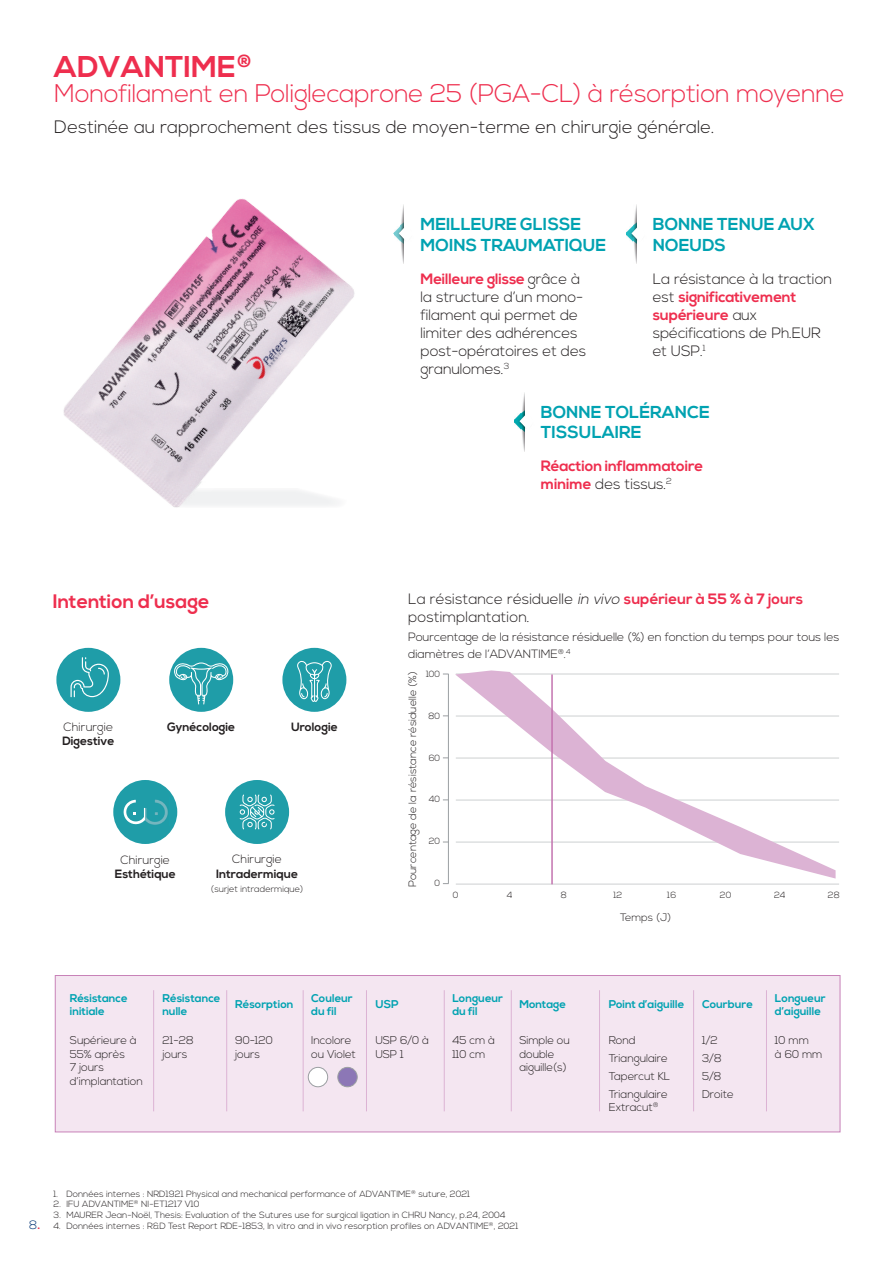
<style>
.page{position:relative;width:893px;height:1263px;background:#fff}
.page>*{position:absolute;margin:0;border:0;box-sizing:border-box;transform-origin:0 0}
.t1{font:700 30px "Nexa";color:#ee2e4e}
.t2{font:300 25.5px "Nexa";letter-spacing:-.015em;color:#ee2e4e}
.t3{font:700 19.5px "Nexa";color:#ee2e4e}
.t4{font:300 18px "Nexa";color:#231f20}
.t5{font:700 17.25px/20.7px "Nexa";color:#00a2b1}
.t6{font:300 15px/18px "Nexa";letter-spacing:-.01em;color:#231f20}
.t7{font:700 15px/18px "Nexa";letter-spacing:-.01em;color:#ee2e4e}
.t8{font:300 12px "Nexa";letter-spacing:-.01em;color:#231f20}
.t9{font:700 12px/14.4px "Nexa";color:#231f20;text-align:center}
.t10{font:300 12px "Nexa";color:#013374}
.t11{font:300 11.25px/13.5px "Nexa";letter-spacing:-.01em;color:#231f20}
.t12{font:700 11.25px/13.5px "Nexa";color:#00a2b1}
.t13{font:300 10.65px "Nexa";color:#231f20}
.t14{font:300 9px "Nexa";color:#231f20}
.s1{font-weight:700;color:#ee2e4e}
.s2{font-weight:300;color:#231f20}
.s3{font-style:italic}
.s4{font-weight:300}
</style>
<div class="page">
<img style="left:401px;top:205px;width:3px;height:59px">
<svg style="left:393px;top:223px;width:12px;height:21px"></svg>
<img style="left:634px;top:208px;width:2px;height:53px">
<svg style="left:626px;top:223px;width:12px;height:21px"></svg>
<img style="left:522px;top:393px;width:3px;height:59px">
<svg style="left:514px;top:410px;width:12px;height:22px"></svg>
<div style="left:55px;top:975px;width:785px;height:157px;background:#f4e6f1;border:1px solid #c882b8"></div>
<hr style="left:226px;top:990px;width:1px;height:121px;background:#dcb3d4">
<hr style="left:153px;top:990px;width:1px;height:121px;background:#dcb3d4">
<hr style="left:303px;top:990px;width:1px;height:121px;background:#dcb3d4">
<hr style="left:366px;top:990px;width:1px;height:121px;background:#dcb3d4">
<hr style="left:444px;top:990px;width:1px;height:121px;background:#dcb3d4">
<hr style="left:511px;top:990px;width:1px;height:121px;background:#dcb3d4">
<hr style="left:599px;top:990px;width:1px;height:121px;background:#dcb3d4">
<hr style="left:693px;top:990px;width:1px;height:121px;background:#dcb3d4">
<hr style="left:766px;top:990px;width:1px;height:121px;background:#dcb3d4">
<div style="left:308px;top:1067px;width:20px;height:20px;background:#fff;border-radius:50%"></div>
<div style="left:308px;top:1067px;width:20px;height:20px;border:1px solid #9b9fa2;border-radius:50%"></div>
<div style="left:338px;top:1067px;width:19px;height:20px;background:#8c77b6;border-radius:50%"></div>
<div style="left:338px;top:1067px;width:19px;height:20px;border:1px solid #9b9fa2;border-radius:50%"></div>
<hr style="left:448px;top:674px;width:1px;height:209px;background:#9b9fa2">
<hr style="left:456px;top:884px;width:383px;height:1px;background:#cdd0d1">
<hr style="left:456px;top:842px;width:383px;height:1px;background:#cdd0d1">
<hr style="left:456px;top:800px;width:383px;height:1px;background:#cdd0d1">
<hr style="left:456px;top:758px;width:383px;height:1px;background:#cdd0d1">
<hr style="left:456px;top:716px;width:383px;height:1px;background:#cdd0d1">
<hr style="left:456px;top:674px;width:383px;height:1px;background:#cdd0d1">
<svg style="left:455px;top:670px;width:381px;height:208px"></svg>
<hr style="left:551px;top:674px;width:2px;height:210px;background:#c373af">
<div style="left:169px;top:648px;width:64px;height:64px;background:#1f9da8;border-radius:50%"></div>
<svg style="left:174px;top:662px;width:55px;height:42px"></svg>
<div style="left:225px;top:780px;width:64px;height:64px;background:#1f9da8;border-radius:50%"></div>
<svg style="left:240px;top:794px;width:35px;height:35px"></svg>
<div style="left:113px;top:780px;width:64px;height:64px;background:#1f9da8;border-radius:50%"></div>
<svg style="left:123px;top:800px;width:22px;height:25px"></svg>
<img style="left:145px;top:799px;width:23px;height:26px">
<div style="left:282px;top:648px;width:64px;height:64px;background:#1f9da8;border-radius:50%"></div>
<svg style="left:297px;top:660px;width:35px;height:42px"></svg>
<div style="left:56px;top:648px;width:64px;height:64px;background:#1f9da8;border-radius:50%"></div>
<svg style="left:71px;top:657px;width:38px;height:40px"></svg>
<img style="left:63px;top:198px;width:292px;height:310px">
<p class="t1" style="left:54px;top:49px;width:199px">ADVANTIME<sup>®</sup></p>
<p class="t2" style="left:54px;top:79px;width:792px">Monofilament en Poliglecaprone 25 (PGA-CL) à résorption moyenne</p>
<p class="t4" style="left:54px;top:116px;width:662px">Destinée au rapprochement des tissus de moyen-terme en chirurgie générale.</p>
<p class="t5" style="left:421px;top:215px;width:187px">MEILLEURE GLISSE<br>MOINS TRAUMATIQUE</p>
<p class="t6" style="left:421px;top:270px;width:167px"><span class="s1">Meilleure glisse</span> grâce à la structure d’un mono&shy;filament qui permet de limiter des adhérences post-opératoires et des granulomes.<sup>3</sup></p>
<p class="t5" style="left:653px;top:215px;width:164px">BONNE TENUE AUX<br>NOEUDS</p>
<p class="t6" style="left:653px;top:270px;width:181px">La résistance à la traction est <span class="s1">significativement supérieure</span> aux spécifications de Ph.EUR et USP.<sup>1</sup></p>
<p class="t5" style="left:541px;top:402px;width:171px">BONNE TOLÉRANCE<br>TISSULAIRE</p>
<p class="t7" style="left:541px;top:457px;width:164px">Réaction inflammatoire minime <span class="s2">des tissus.</span><sup>2</sup></p>
<p class="t3" style="left:53px;top:590px;width:158px">Intention d’usage</p>
<p class="t6" style="left:408px;top:590px;width:396px">La résistance résiduelle <span class="s3">in vivo</span><span class="s1">supérieur à 55 % à 7 jours </span>postimplantation.</p>
<p class="t8" style="left:64px;top:720px;width:51px">Chirurgie</p>
<p class="t9" style="left:291px;top:720px;width:48px">Urologie</p>
<p class="t9" style="left:62px;top:734px;width:54px">Digestive</p>
<p class="t9" style="left:167px;top:720px;width:70px">Gynécologie</p>
<p class="t9" style="left:115px;top:853px;width:63px"><span class="s4">Chirurgie<br></span>Esthétique</p>
<p class="t9" style="left:216px;top:852px;width:83px"><span class="s4">Chirurgie<br></span>Intradermique</p>
<p class="t14" style="left:211px;top:884px;width:94px">(surjet intradermique)</p>
<p class="t8" style="left:408px;top:630px;width:433px">Pourcentage de la résistance résiduelle (%) en fonction du temps pour tous les</p>
<p class="t8" style="left:408px;top:647px;width:164px">diamètres de l’ADVANTIME<sup>®</sup>.<sup>4</sup></p>
<p class="t14" style="left:426px;top:668px;width:16px">100</p>
<p class="t14" style="left:429px;top:710px;width:13px">80</p>
<p class="t14" style="left:429px;top:752px;width:13px">60</p>
<p class="t14" style="left:429px;top:794px;width:13px">40</p>
<p class="t14" style="left:429px;top:836px;width:13px">20</p>
<p class="t13" style="left:406px;top:887px;width:217px;rotate:-90deg">Pourcentage de la résistance résiduelle (%)</p>
<p class="t14" style="left:435px;top:878px;width:7px">0</p>
<p class="t14" style="left:453px;top:890px;width:7px">0</p>
<p class="t14" style="left:507px;top:890px;width:7px">4</p>
<p class="t14" style="left:561px;top:890px;width:8px">8</p>
<p class="t14" style="left:613px;top:890px;width:10px">12</p>
<p class="t14" style="left:667px;top:890px;width:11px">16</p>
<p class="t14" style="left:720px;top:890px;width:13px">20</p>
<p class="t14" style="left:774px;top:890px;width:13px">24</p>
<p class="t14" style="left:828px;top:890px;width:13px">28</p>
<p class="t13" style="left:620px;top:911px;width:53px">Temps (J)</p>
<p class="t12" style="left:70px;top:991px;width:59px">Résistance initiale</p>
<p class="t12" style="left:235px;top:998px;width:60px">Résorption</p>
<p class="t12" style="left:311px;top:991px;width:43px">Couleur du fil</p>
<p class="t12" style="left:375px;top:998px;width:25px">USP</p>
<p class="t12" style="left:452px;top:991px;width:52px">Longueur du fil</p>
<p class="t12" style="left:519px;top:998px;width:48px">Montage</p>
<p class="t12" style="left:609px;top:998px;width:77px">Point d’aiguille</p>
<p class="t12" style="left:702px;top:998px;width:52px">Courbure</p>
<p class="t12" style="left:775px;top:991px;width:52px">Longueur d’aiguille</p>
<p class="t12" style="left:163px;top:991px;width:59px">Résistance nulle</p>
<p class="t11" style="left:70px;top:1034px;width:75px">Supérieure à<br>55% après<br>7 jours d’implantation</p>
<p class="t11" style="left:235px;top:1034px;width:39px">90-120 jours</p>
<p class="t11" style="left:375px;top:1034px;width:55px">USP 6/0 à<br>USP 1</p>
<p class="t11" style="left:452px;top:1034px;width:44px">45 cm à<br>110 cm</p>
<p class="t11" style="left:519px;top:1034px;width:52px">Simple ou double aiguille(s)</p>
<p class="t11" style="left:609px;top:1034px;width:29px">Rond</p>
<p class="t11" style="left:163px;top:1034px;width:33px">21-28 jours</p>
<p class="t11" style="left:311px;top:1034px;width:46px">Incolore ou Violet</p>
<p class="t11" style="left:609px;top:1052px;width:61px">Triangulaire</p>
<p class="t11" style="left:609px;top:1070px;width:63px">Tapercut KL</p>
<p class="t11" style="left:609px;top:1087px;width:61px">Triangulaire<br>Extracut<sup>®</sup></p>
<p class="t11" style="left:702px;top:1034px;width:17px">1/2</p>
<p class="t11" style="left:702px;top:1052px;width:21px">3/8</p>
<p class="t11" style="left:702px;top:1070px;width:21px">5/8</p>
<p class="t11" style="left:702px;top:1087px;width:33px">Droite</p>
<p class="t11" style="left:775px;top:1034px;width:49px">10 mm<br>à 60 mm</p>
<h3 class="t10" style="left:29px;top:1218px;width:13px">8<span class="s1">.</span></h3>
<p class="t14" style="left:54px;top:1188px;width:418px">1. Données internes : NRD1921 Physical and mechanical performance of ADVANTIME<sup>®</sup> suture, 2021</p>
<p class="t14" style="left:54px;top:1199px;width:147px">2. IFU ADVANTIME<sup>®</sup> NI-ET1217 V10</p>
<p class="t14" style="left:54px;top:1210px;width:454px">3. MAURER Jean-Noël, Thesis: Evaluation of the Sutures use for surgical ligation in CHRU Nancy, p.24, 2004</p>
<p class="t14" style="left:54px;top:1221px;width:466px">4. Données internes : R&amp;D Test Report RDE-1853, In vitro and in vivo resorption profiles on ADVANTIME<sup>®</sup>, 2021</p>
</div>
